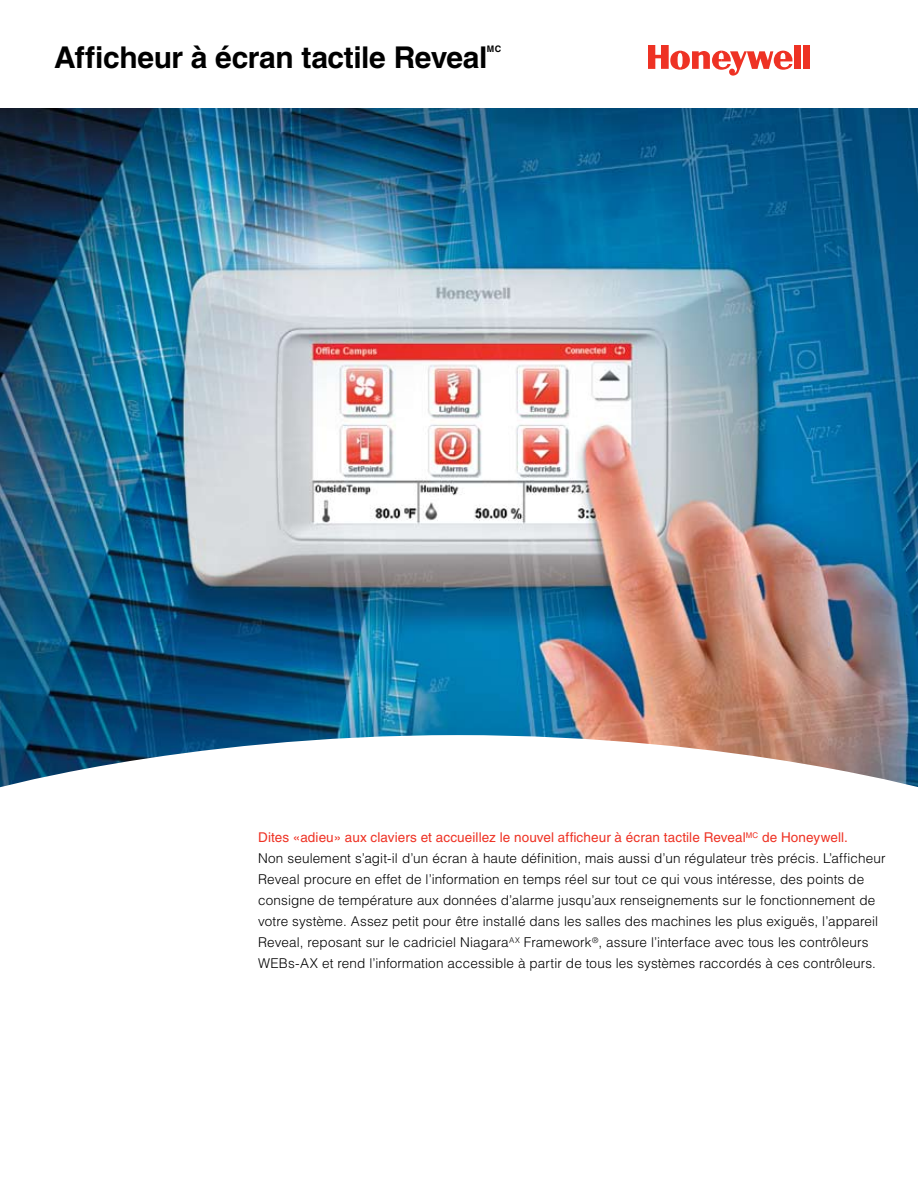
<style>
.page{position:relative;width:918px;height:1188px;background:#fff}
.page>*{position:absolute;margin:0;border:0;box-sizing:border-box;transform-origin:0 0}
.t1{font:700 30px "Helvetica";letter-spacing:-.015em;color:#000}
.t2{font:300 13.5px/21px "Helvetica";letter-spacing:.01em;color:#000}
.t3{font:700 9px "Helvetica";color:#000}
.s1{font-weight:400;color:#ee3224}
</style>
<div class="page">
<img style="left:0;top:108px;width:918px;height:627px">
<svg style="left:0;top:735px;width:918px;height:53px"></svg>
<div style="left:794px;top:45px;width:7px;height:24px;background:#ee3224"></div>
<div style="left:803px;top:45px;width:7px;height:24px;background:#ee3224"></div>
<svg style="left:648px;top:45px;width:145px;height:31px"></svg>
<h1 class="t1" style="left:54px;top:39px;width:435px">Afficheur à écran tactile Reveal</h1>
<p class="t3" style="left:487px;top:43px;width:16px">MC</p>
<p class="t2" style="left:258px;top:827px;width:629px"><span class="s1">Dites «adieu» aux claviers et accueillez le nouvel afficheur à écran tactile Reveal</span><sup>MC</sup> <span class="s1">de Honeywell.<br></span>Non seulement s’agit-il d’un écran à haute définition, mais aussi d’un régulateur très précis. L’afficheur Reveal procure en effet de l’information en temps réel sur tout ce qui vous intéresse, des points de consigne de température aux données d’alarme jusqu’aux renseignements sur le fonctionnement de votre système. Assez petit pour être installé dans les salles des machines les plus exiguës, l’appareil Reveal, reposant sur le cadriciel Niagara<sup>AX</sup> Framework<sup>®</sup>, assure l’interface avec tous les contrôleurs WEBs-AX et rend l’information accessible à partir de tous les systèmes raccordés à ces contrôleurs.</p>
</div>
